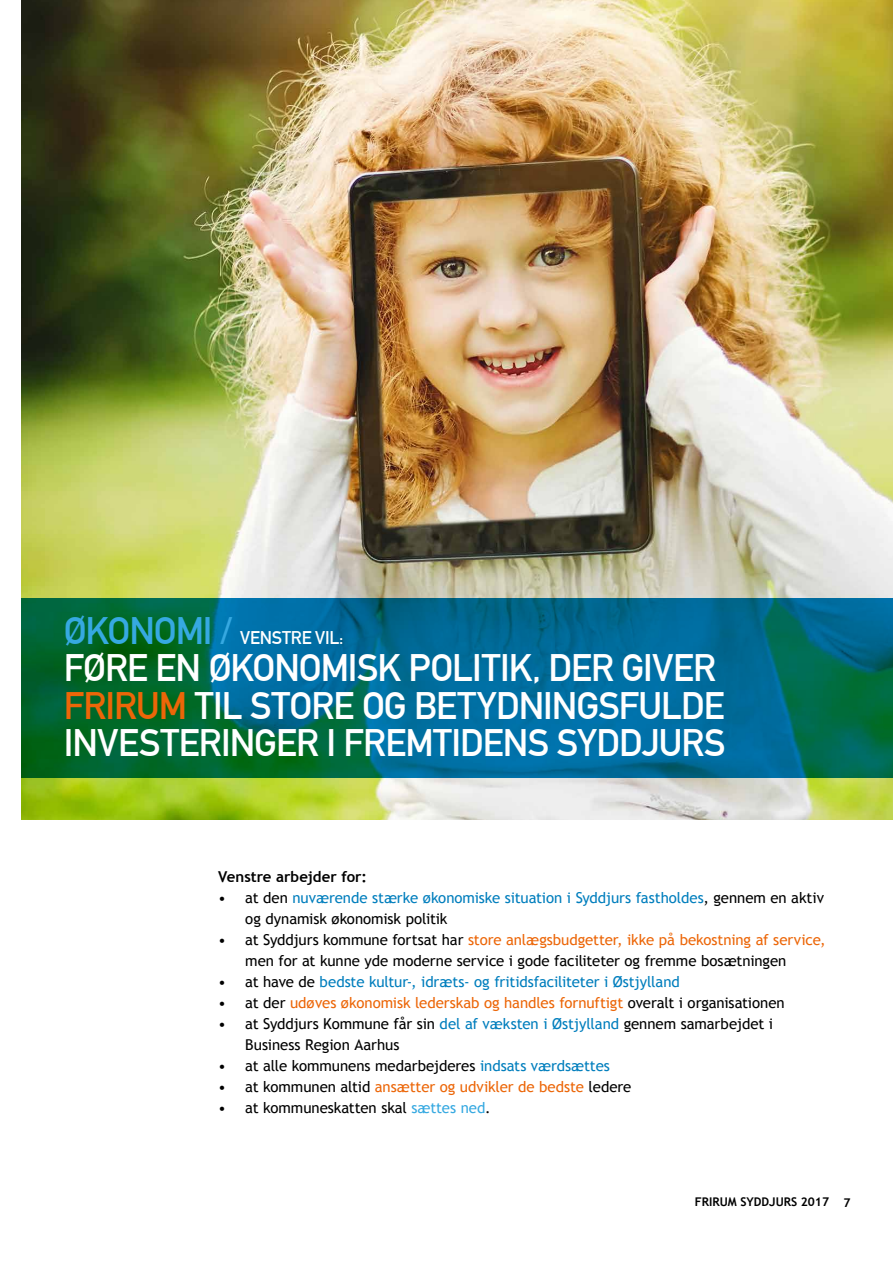
<style>
.page{position:relative;width:893px;height:1263px;background:#fff}
.page>*{position:absolute;margin:0;border:0;box-sizing:border-box;transform-origin:0 0}
.t1{font:700 37.5px/37.5px "DIN Alternate";letter-spacing:-.025em;color:#fff}
.t2{font:700 18px "DIN Alternate";letter-spacing:-.01em;color:#fff}
.t3{font:15px/21px "Trebuchet MS";letter-spacing:-.005em;color:#000}
.t4{font:15px/21px "Trebuchet MS";letter-spacing:-.005em;color:#007ebd}
.t5{font:15px "Trebuchet MS";letter-spacing:-.005em;color:#ec6608}
.t6{font:700 15px "Trebuchet MS";color:#000}
.t7{font:700 12px "Trebuchet MS";color:#000}
.s1{font-size:37.5px;color:#36a9e1}
.s2{color:#ec6608}
.s3{color:#000}
.s4{color:#007ebd}
.s5{color:#36a9e1}
</style>
<div class="page">
<img style="left:21px;top:0;width:872px;height:819px">
<svg style="left:21px;top:598px;width:872px;height:179px;background:#006a75"></svg>
<p class="t2" style="left:64px;top:624px;width:281px"><span class="s1">ØKONOMI /</span> VENSTRE VIL:</p>
<h1 class="t1" style="left:64px;top:647px;width:663px">FØRE EN ØKONOMISK POLITIK, DER GIVER<br><span class="s2">FRIRUM</span> TIL STORE OG BETYDNINGSFULDE<br>INVESTERINGER I FREMTIDENS SYDDJURS</h1>
<p class="t6" style="left:218px;top:867px;width:150px">Venstre arbejder for:</p>
<p class="t4" style="left:245px;top:887px;width:580px;text-indent:-27px"><span class="s3">• at den</span> nuværende stærke økonomiske situation i Syddjurs fastholdes<span class="s3">, gennem en aktiv og dynamisk økonomisk politik</span></p>
<p class="t3" style="left:245px;top:929px;width:582px;text-indent:-27px">• at Syddjurs kommune fortsat har <span class="s2">store anlægsbudgetter, ikke på bekostning af service, </span>men for at kunne yde moderne service i gode faciliteter og fremme bosætningen</p>
<p class="t4" style="left:218px;top:971px;width:463px"><span class="s3">• at have de</span> bedste kultur-, idræts- og fritidsfaciliteter i Østjylland</p>
<p class="t5" style="left:218px;top:994px;width:568px"><span class="s3">• at der</span> udøves økonomisk lederskab og handles fornuftigt <span class="s3">overalt i organisationen</span></p>
<p class="t3" style="left:245px;top:1013px;width:529px;text-indent:-27px">• at Syddjurs Kommune får sin <span class="s4">del af væksten i Østjylland</span> gennem samarbejdet i<br>Business Region Aarhus</p>
<p class="t3" style="left:218px;top:1055px;width:393px">• at alle kommunens medarbejderes <span class="s4">indsats værdsættes</span></p>
<p class="t5" style="left:218px;top:1078px;width:414px"><span class="s3">• at kommunen altid</span> ansætter og udvikler de bedste <span class="s3">ledere</span></p>
<p class="t3" style="left:218px;top:1097px;width:274px">• at kommuneskatten skal <span class="s5">sættes ned</span>.</p>
<p class="t7" style="left:695px;top:1194px;width:157px">FRIRUM SYDDJURS 2017 7</p>
</div>
